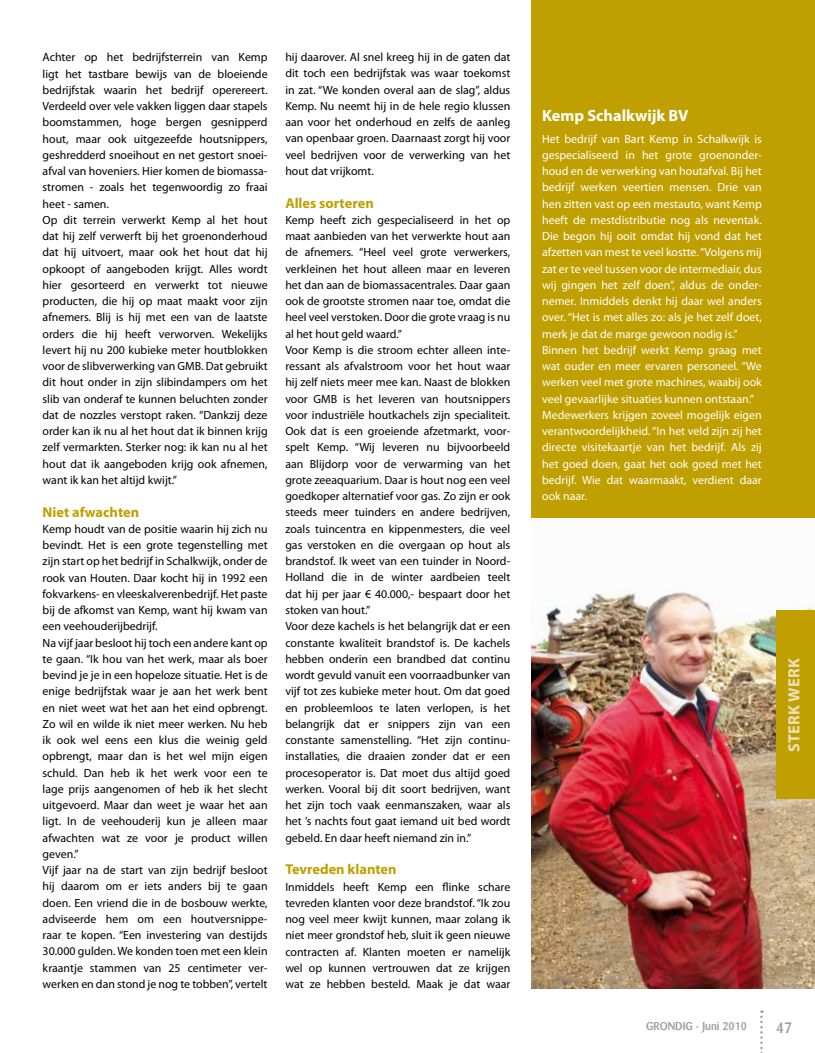
<style>
.page{position:relative;width:815px;height:1053px;background:#fff}
.page>*{position:absolute;margin:0;border:0;box-sizing:border-box;transform-origin:0 0}
.t1{font:700 16.25px "Myriad Pro";color:#fff}
.t2{font:700 16.25px "Myriad Pro";color:#ece0b8}
.t3{font:500 15px "Barmeno Pro";color:#9c9e9f}
.t4{font:700 14.38px "Myriad Pro";color:#bfa000}
.t5{font:11.88px/16.2px "Myriad Pro";color:#000}
.t6{font:11.88px/16.2px "Myriad Pro";color:#fff}
.t7{font:500 11.25px "Barmeno Pro";color:#9c9e9f}
</style>
<div class="page">
<img style="left:531px;top:592px;width:284px;height:396px">
<div style="left:531px;top:0;width:284px;height:518px;background:#bfa000"></div>
<svg style="left:760px;top:1010px;width:3px;height:43px"></svg>
<div style="left:776px;top:610px;width:39px;height:189px;background:#bfa000"></div>
<p class="t5" style="left:43px;top:49px;width:227px">Achter op het bedrijfsterrein van Kemp ligt het tastbare bewijs van de bloeiende bedrijfstak waarin het bedrijf operereert.<br>Verdeeld over vele vakken liggen daar stapels boomstammen, hoge bergen gesnipperd hout, maar ook uitgezeefde houtsnippers, geshredderd snoeihout en net gestort snoei&shy;afval van hoveniers. Hier komen de biomassa&shy;stromen - zoals het tegenwoordig zo fraai heet - samen.<br>Op dit terrein verwerkt Kemp al het hout dat hij zelf verwerft bij het groenonderhoud dat hij uitvoert, maar ook het hout dat hij opkoopt of aangeboden krijgt. Alles wordt hier gesorteerd en verwerkt tot nieuwe producten, die hij op maat maakt voor zijn afnemers. Blij is hij met een van de laatste orders die hij heeft verworven. Wekelijks levert hij nu 200 kubieke meter houtblokken voor de slibverwerking van GMB. Dat gebruikt dit hout onder in zijn slibindampers om het slib van onderaf te kunnen beluchten zonder dat de nozzles verstopt raken. “Dankzij deze order kan ik nu al het hout dat ik binnen krijg zelf vermarkten. Sterker nog: ik kan nu al het hout dat ik aangeboden krijg ook afnemen, want ik kan het altijd kwijt.”</p>
<p class="t4" style="left:43px;top:502px;width:98px">Niet afwachten</p>
<p class="t5" style="left:43px;top:520px;width:227px">Kemp houdt van de positie waarin hij zich nu bevindt. Het is een grote tegenstelling met zijn start op het bedrijf in Schalkwijk, onder de rook van Houten. Daar kocht hij in 1992 een fokvarkens- en vleeskalverenbedrijf. Het paste bij de afkomst van Kemp, want hij kwam van een veehouderijbedrijf.<br>Na vijf jaar besloot hij toch een andere kant op te gaan. “Ik hou van het werk, maar als boer bevind je je in een hopeloze situatie. Het is de enige bedrijfstak waar je aan het werk bent en niet weet wat het aan het eind opbrengt.<br>Zo wil en wilde ik niet meer werken. Nu heb ik ook wel eens een klus die weinig geld opbrengt, maar dan is het wel mijn eigen schuld. Dan heb ik het werk voor een te lage prijs aangenomen of heb ik het slecht uitgevoerd. Maar dan weet je waar het aan ligt. In de veehouderij kun je alleen maar afwachten wat ze voor je product willen geven.”<br>Vijf jaar na de start van zijn bedrijf besloot hij daarom om er iets anders bij te gaan doen. Een vriend die in de bosbouw werkte, adviseerde hem om een houtversnippe&shy;raar te kopen. “Een investering van destijds 30.000 gulden. We konden toen met een klein kraantje stammen van 25 centimeter ver&shy;werken en dan stond je nog te tobben”, vertelt</p>
<p class="t5" style="left:285px;top:49px;width:227px;text-align:justify">hij daarover. Al snel kreeg hij in de gaten dat dit toch een bedrijfstak was waar toekomst in zat. “We konden overal aan de slag”, aldus Kemp. Nu neemt hij in de hele regio klussen aan voor het onderhoud en zelfs de aanleg van openbaar groen. Daarnaast zorgt hij voor veel bedrijven voor de verwerking van het hout dat vrijkomt.</p>
<p class="t4" style="left:285px;top:193px;width:90px">Alles sorteren</p>
<p class="t5" style="left:285px;top:211px;width:227px">Kemp heeft zich gespecialiseerd in het op maat aanbieden van het verwerkte hout aan de afnemers. “Heel veel grote verwerkers, verkleinen het hout alleen maar en leveren het dan aan de biomassacentrales. Daar gaan ook de grootste stromen naar toe, omdat die heel veel verstoken. Door die grote vraag is nu al het hout geld waard.”<br>Voor Kemp is die stroom echter alleen inte&shy;ressant als afvalstroom voor het hout waar hij zelf niets meer mee kan. Naast de blokken voor GMB is het leveren van houtsnippers voor industriële houtkachels zijn specialiteit.<br>Ook dat is een groeiende afzetmarkt, voor&shy;spelt Kemp. “Wij leveren nu bijvoorbeeld aan Blijdorp voor de verwarming van het grote zeeaquarium. Daar is hout nog een veel goedkoper alternatief voor gas. Zo zijn er ook steeds meer tuinders en andere bedrijven, zoals tuincentra en kippenmesters, die veel gas verstoken en die overgaan op hout als brandstof. Ik weet van een tuinder in Noord-Holland die in de winter aardbeien teelt dat hij per jaar € 40.000,- bespaart door het stoken van hout.”<br>Voor deze kachels is het belangrijk dat er een constante kwaliteit brandstof is. De kachels hebben onderin een brandbed dat continu wordt gevuld vanuit een voorraadbunker van vijf tot zes kubieke meter hout. Om dat goed en probleemloos te laten verlopen, is het belangrijk dat er snippers zijn van een constante samenstelling. “Het zijn continu&shy;installaties, die draaien zonder dat er een procesoperator is. Dat moet dus altijd goed werken. Vooral bij dit soort bedrijven, want het zijn toch vaak eenmanszaken, waar als het ’s nachts fout gaat iemand uit bed wordt gebeld. En daar heeft niemand zin in.”</p>
<p class="t4" style="left:285px;top:860px;width:113px">Tevreden klanten</p>
<p class="t5" style="left:285px;top:878px;width:227px;text-align:justify">Inmiddels heeft Kemp een flinke schare tevreden klanten voor deze brandstof. “Ik zou nog veel meer kwijt kunnen, maar zolang ik niet meer grondstof heb, sluit ik geen nieuwe contracten af. Klanten moeten er namelijk wel op kunnen vertrouwen dat ze krijgen wat ze hebben besteld. Maak je dat waar</p>
<h1 class="t1" style="left:542px;top:105px;width:148px">Kemp Schalkwijk BV</h1>
<p class="t6" style="left:542px;top:130px;width:221px">Het bedrijf van Bart Kemp in Schalkwijk is gespecialiseerd in het grote groenonder&shy;houd en de verwerking van houtafval. Bij het bedrijf werken veertien mensen. Drie van hen zitten vast op een mestauto, want Kemp heeft de mestdistributie nog als neventak.<br>Die begon hij ooit omdat hij vond dat het afzetten van mest te veel kostte. “Volgens mij zat er te veel tussen voor de intermediair, dus wij gingen het zelf doen”, aldus de onder&shy;nemer. Inmiddels denkt hij daar wel anders over. “Het is met alles zo: als je het zelf doet, merk je dat de marge gewoon nodig is.” Binnen het bedrijf werkt Kemp graag met wat ouder en meer ervaren personeel. “We werken veel met grote machines, waabij ook veel gevaarlijke situaties kunnen ontstaan.” Medewerkers krijgen zoveel mogelijk eigen verantwoordelijkheid. “In het veld zijn zij het directe visitekaartje van het bedrijf. Als zij het goed doen, gaat het ook goed met het bedrijf. Wie dat waarmaakt, verdient daar ook naar.</p>
<h1 class="t2" style="left:783px;top:751px;width:96px;rotate:-90deg">sterk werk</h1>
<p class="t7" style="left:646px;top:1018px;width:102px">GRONDIG - Juni 2010</p>
<p class="t3" style="left:776px;top:1017px;width:18px">47</p>
</div>
